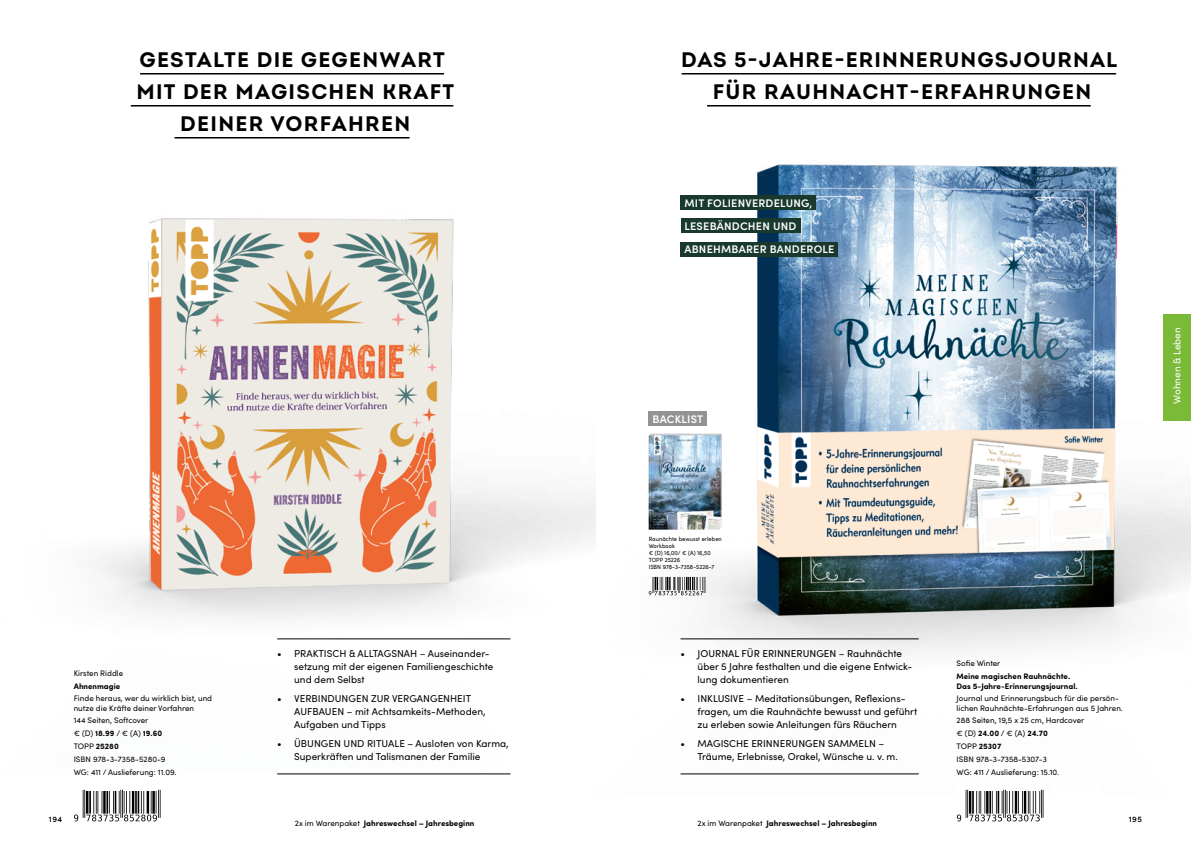
<style>
.page{position:relative;width:1191px;height:842px;background:#fff}
.page>*{position:absolute;margin:0;border:0;box-sizing:border-box;transform-origin:0 0}
.t1{font:63px "EA Npagina";color:#000}
.t2{font:700 21px/32px "Intro";letter-spacing:.06em;color:#000;text-align:center}
.t3{font:600 11px/23px "Sofia Pro";letter-spacing:.02em;color:#fff}
.t4{font:10px/13px "Sofia Pro";color:#000}
.t5{font:10px "Sofia Pro";color:#fff}
.t6{font:8px/12.8px "Sofia Pro";color:#000}
.t7{font:700 8px/9.2px "Sofia Pro";color:#000}
.t8{font:600 8px "Sofia Pro";letter-spacing:.06em;color:#000}
.t9{font:6px/7px "Sofia Pro";letter-spacing:.01em;color:#000;scale:.95 1}
.s1{font-weight:700}
.s2{font-weight:400}
</style>
<div class="page">
<img style="left:595px;top:73px;width:596px;height:702px">
<hr style="left:681px;top:73px;width:435px;height:2px;background:#000">
<hr style="left:707px;top:105px;width:383px;height:2px;background:#000">
<hr style="left:680px;top:773px;width:238px;height:1px;background:#000">
<hr style="left:680px;top:638px;width:238px;height:1px;background:#000">
<hr style="left:140px;top:73px;width:304px;height:2px;background:#000">
<img style="left:95px;top:105px;width:500px;height:669px">
<svg style="left:648px;top:577px;width:58px;height:18px"></svg>
<img style="left:648px;top:433px;width:73px;height:97px">
<div style="left:648px;top:411px;width:59px;height:15px;background:#929493"></div>
<div style="left:680px;top:196px;width:136px;height:14px;background:#18392c"></div>
<div style="left:680px;top:218px;width:120px;height:14px;background:#18392c"></div>
<div style="left:680px;top:242px;width:158px;height:15px;background:#18392c"></div>
<div style="left:1162px;top:315px;width:29px;height:106px;background:#7bba39"></div>
<h2 class="t2" style="left:137px;top:44px;width:319px">GESTALTE DIE GEGENWART<br>MIT DER MAGISCHEN KRAFT<br>DEINER VORFAHREN</h2>
<h2 class="t2" style="left:681px;top:44px;width:437px">DAS 5-JAHRE-ERINNERUNGSJOURNAL<br>FÜR RAUHNACHT-ERFAHRUNGEN</h2>
<p class="t3" style="left:684px;top:191px;width:152px">MIT FOLIENVERDELUNG,<br>LESEBÄNDCHEN UND<br>ABNEHMBARER BANDEROLE</p>
<p class="t3" style="left:652px;top:407px;width:52px">BACKLIST</p>
<p class="t5" style="left:1169px;top:404px;width:78px;rotate:-90deg">Wohnen &amp; Leben</p>
<p class="t9" style="left:648px;top:535px;width:79px">Raunächte bewusst erleben<br>Workbook<br>€ (D) 16,00/ € (A) 16,50<br>TOPP 25226<br>ISBN 978-3-7358-5226-7</p>
<p class="t4" style="left:697px;top:647px;width:216px;text-indent:-17px">• JOURNAL FÜR ERINNERUNGEN – Rauhnächte über 5 Jahre festhalten und die eigene Entwick&shy;lung dokumentieren</p>
<p class="t4" style="left:697px;top:691px;width:221px;text-indent:-17px">• INKLUSIVE – Meditationsübungen, Reflexions&shy;fragen, um die Rauhnächte bewusst und geführt zu erleben sowie Anleitungen fürs Räuchern</p>
<p class="t4" style="left:697px;top:736px;width:202px;text-indent:-17px">• MAGISCHE ERINNERUNGEN SAMMELN –<br>Träume, Erlebnisse, Orakel, Wünsche u. v. m.</p>
<p class="t4" style="left:294px;top:647px;width:201px;text-indent:-17px">• PRAKTISCH &amp; ALLTAGSNAH – Auseinander&shy;setzung mit der eigenen Familiengeschichte und dem Selbst</p>
<p class="t4" style="left:294px;top:691px;width:193px;text-indent:-17px">• VERBINDUNGEN ZUR VERGANGENHEIT<br>AUFBAUEN – mit Achtsamkeits-Methoden,<br>Aufgaben und Tipps</p>
<p class="t4" style="left:294px;top:736px;width:216px;text-indent:-17px">• ÜBUNGEN UND RITUALE – Ausloten von Karma,<br>Superkräften und Talismanen der Familie</p>
<p class="t6" style="left:956px;top:657px;width:45px">Sofie Winter</p>
<p class="t7" style="left:956px;top:671px;width:123px">Meine magischen Rauhnächte.<br>Das 5-Jahre-Erinnerungsjournal.</p>
<p class="t6" style="left:956px;top:693px;width:168px;line-height:9.2px">Journal und Erinnerungsbuch für die persön&shy;lichen Rauhnächte-Erfahrungen aus 5 Jahren.</p>
<p class="t6" style="left:956px;top:714px;width:129px">288 Seiten, 19,5 x 25 cm, Hardcover € (D) <span class="s1">24.00</span> / € (A) <span class="s1">24.70<br></span>TOPP <span class="s1">25307<br></span>ISBN 978-3-7358-5307-3<br>WG: 411 / Auslieferung: 15.10.</p>
<p class="t6" style="left:74px;top:666px;width:51px">Kirsten Riddle</p>
<p class="t7" style="left:74px;top:681px;width:48px">Ahnenmagie</p>
<p class="t6" style="left:74px;top:693px;width:140px;line-height:9.2px">Finde heraus, wer du wirklich bist, und nutze die Kräfte deiner Vorfahren</p>
<p class="t6" style="left:74px;top:714px;width:104px">144 Seiten, Softcover<br>€ (D) <span class="s1">18.99</span> / € (A) <span class="s1">19.60<br></span>TOPP <span class="s1">25280<br></span>ISBN 978-3-7358-5280-9<br>WG: 411 / Auslieferung: 11.09.</p>
<h1 class="t1" style="left:74px;top:757px;width:94px">9:hsnhnf;}zw}u~:›</h1>
<h1 class="t1" style="left:956px;top:757px;width:94px">9:hsnhnf;}zxu|x:›</h1>
<p class="t8" style="left:49px;top:813px;width:15px">194</p>
<p class="t8" style="left:1128px;top:813px;width:15px">195</p>
<p class="t7" style="left:295px;top:818px;width:181px"><span class="s2">2x im Warenpaket</span> Jahreswechsel – Jahresbeginn</p>
<p class="t7" style="left:697px;top:818px;width:181px"><span class="s2">2x im Warenpaket</span> Jahreswechsel – Jahresbeginn</p>
</div>
